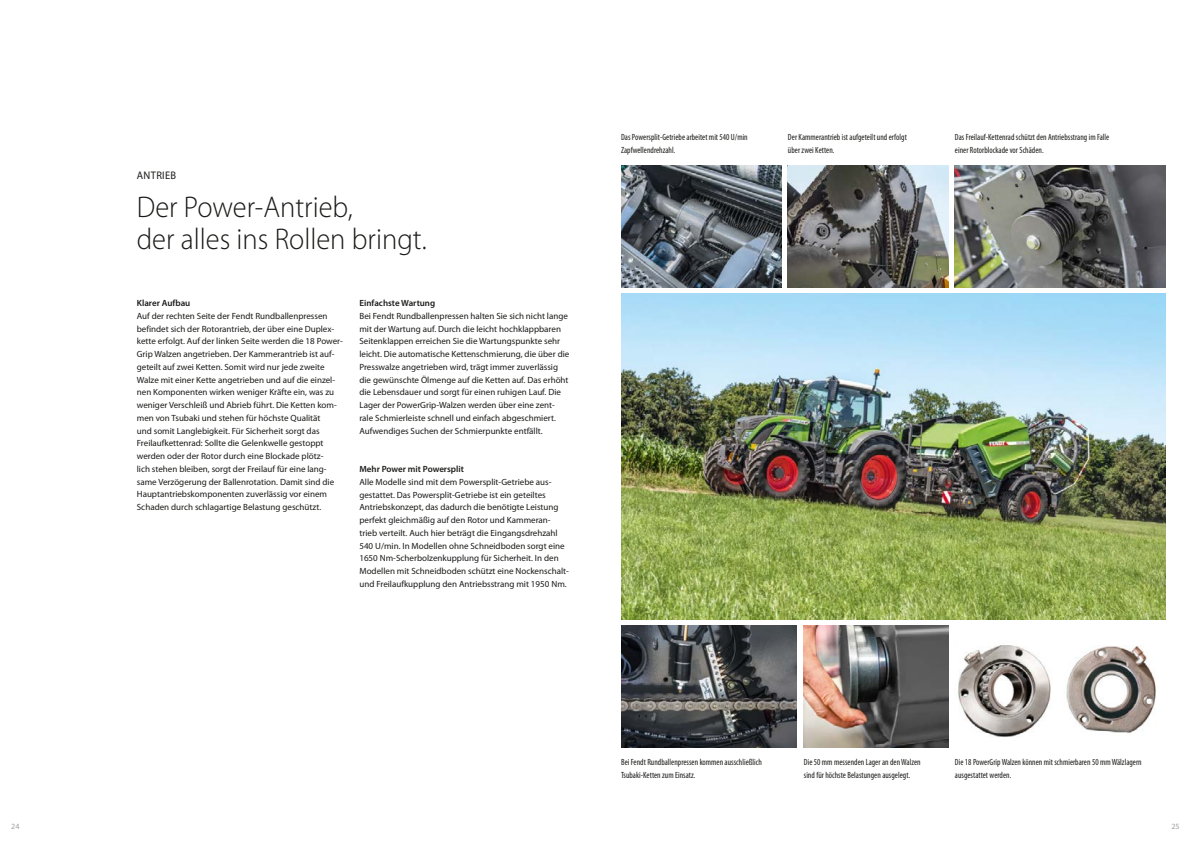
<style>
.page{position:relative;width:1191px;height:842px;background:#fff}
.page>*{position:absolute;margin:0;border:0;box-sizing:border-box;transform-origin:0 0}
.t1{font:300 30px/32px "Myriad Pro";color:#1a1a18;scale:.95 1}
.t2{font:11px "Myriad Pro";letter-spacing:.03em;color:#1a1a18;scale:.95 1}
.t3{font:9px/12.8px "Myriad Pro";color:#1a1a18}
.t4{font:condensed 9px/12.8px "Myriad Pro";letter-spacing:.005em;color:#1a1a18;scale:.95 1}
.t5{font:600 9px "Myriad Pro";color:#1a1a18}
.t6{font:8px "Myriad Pro";color:#9f9f9e}
</style>
<div class="page">
<img style="left:621px;top:293px;width:544px;height:326px">
<img style="left:621px;top:625px;width:176px;height:122px">
<img style="left:958px;top:645px;width:93px;height:92px">
<img style="left:621px;top:166px;width:161px;height:122px">
<img style="left:955px;top:166px;width:210px;height:122px">
<img style="left:788px;top:166px;width:161px;height:122px">
<img style="left:1066px;top:646px;width:90px;height:87px">
<img style="left:804px;top:625px;width:145px;height:122px">
<p class="t6" style="left:11px;top:822px;width:10px">24</p>
<p class="t2" style="left:137px;top:169px;width:43px">ANTRIEB</p>
<h1 class="t1" style="left:137px;top:191px;width:307px">Der Power-Antrieb,<br>der alles ins Rollen bringt.</h1>
<p class="t5" style="left:137px;top:298px;width:55px">Klarer Aufbau</p>
<p class="t3" style="left:137px;top:310px;width:208px">Auf der rechten Seite der Fendt Rundballenpressen befindet sich der Rotorantrieb, der über eine Duplex&shy;kette erfolgt. Auf der linken Seite werden die 18 Power-Grip Walzen angetrieben. Der Kammerantrieb ist auf&shy;geteilt auf zwei Ketten. Somit wird nur jede zweite Walze mit einer Kette angetrieben und auf die einzel&shy;nen Komponenten wirken weniger Kräfte ein, was zu weniger Verschleiß und Abrieb führt. Die Ketten kom&shy;men von Tsubaki und stehen für höchste Qualität<br>und somit Langlebigkeit. Für Sicherheit sorgt das Freilaufkettenrad: Sollte die Gelenkwelle gestoppt werden oder der Rotor durch eine Blockade plötz-<br>lich stehen bleiben, sorgt der Freilauf für eine lang&shy;same Verzögerung der Ballenrotation. Damit sind die Hauptantriebskomponenten zuverlässig vor einem Schaden durch schlagartige Belastung geschützt.</p>
<p class="t5" style="left:359px;top:298px;width:77px">Einfachste Wartung</p>
<p class="t3" style="left:359px;top:310px;width:211px">Bei Fendt Rundballenpressen halten Sie sich nicht lange mit der Wartung auf. Durch die leicht hochklappbaren Seitenklappen erreichen Sie die Wartungspunkte sehr leicht. Die automatische Kettenschmierung, die über die Presswalze angetrieben wird, trägt immer zuverlässig die gewünschte Ölmenge auf die Ketten auf. Das erhöht die Lebensdauer und sorgt für einen ruhigen Lauf. Die Lager der PowerGrip-Walzen werden über eine zent&shy;rale Schmierleiste schnell und einfach abgeschmiert.<br>Aufwendiges Suchen der Schmierpunkte entfällt.</p>
<p class="t5" style="left:359px;top:464px;width:106px">Mehr Power mit Powersplit</p>
<p class="t3" style="left:359px;top:475px;width:211px">Alle Modelle sind mit dem Powersplit-Getriebe aus&shy;gestattet. Das Powersplit-Getriebe ist ein geteiltes Antriebskonzept, das dadurch die benötigte Leistung perfekt gleichmäßig auf den Rotor und Kammeran&shy;trieb verteilt. Auch hier beträgt die Eingangsdrehzahl 540 U/min. In Modellen ohne Schneidboden sorgt eine 1650 Nm-Scherbolzenkupplung für Sicherheit. In den Modellen mit Schneidboden schützt eine Nockenschalt&shy;und Freilaufkupplung den Antriebsstrang mit 1950 Nm.</p>
<p class="t4" style="left:621px;top:131px;width:135px">Das Powersplit-Getriebe arbeitet mit 540 U/min<br>Zapfwellendrehzahl.</p>
<p class="t4" style="left:788px;top:131px;width:127px">Der Kammerantrieb ist aufgeteilt und erfolgt über zwei Ketten.</p>
<p class="t4" style="left:955px;top:131px;width:164px">Das Freilauf-Kettenrad schützt den Antriebsstrang im Falle einer Rotorblockade vor Schäden.</p>
<p class="t4" style="left:621px;top:756px;width:150px">Bei Fendt Rundballenpressen kommen ausschließlich<br>Tsubaki-Ketten zum Einsatz.</p>
<p class="t4" style="left:955px;top:756px;width:198px">Die 18 PowerGrip Walzen können mit schmierbaren 50 mm Wälzlagern ausgestattet werden.</p>
<p class="t4" style="left:804px;top:756px;width:124px">Die 50 mm messenden Lager an den Walzen sind für höchste Belastungen ausgelegt.</p>
<p class="t6" style="left:1171px;top:822px;width:10px">25</p>
</div>
